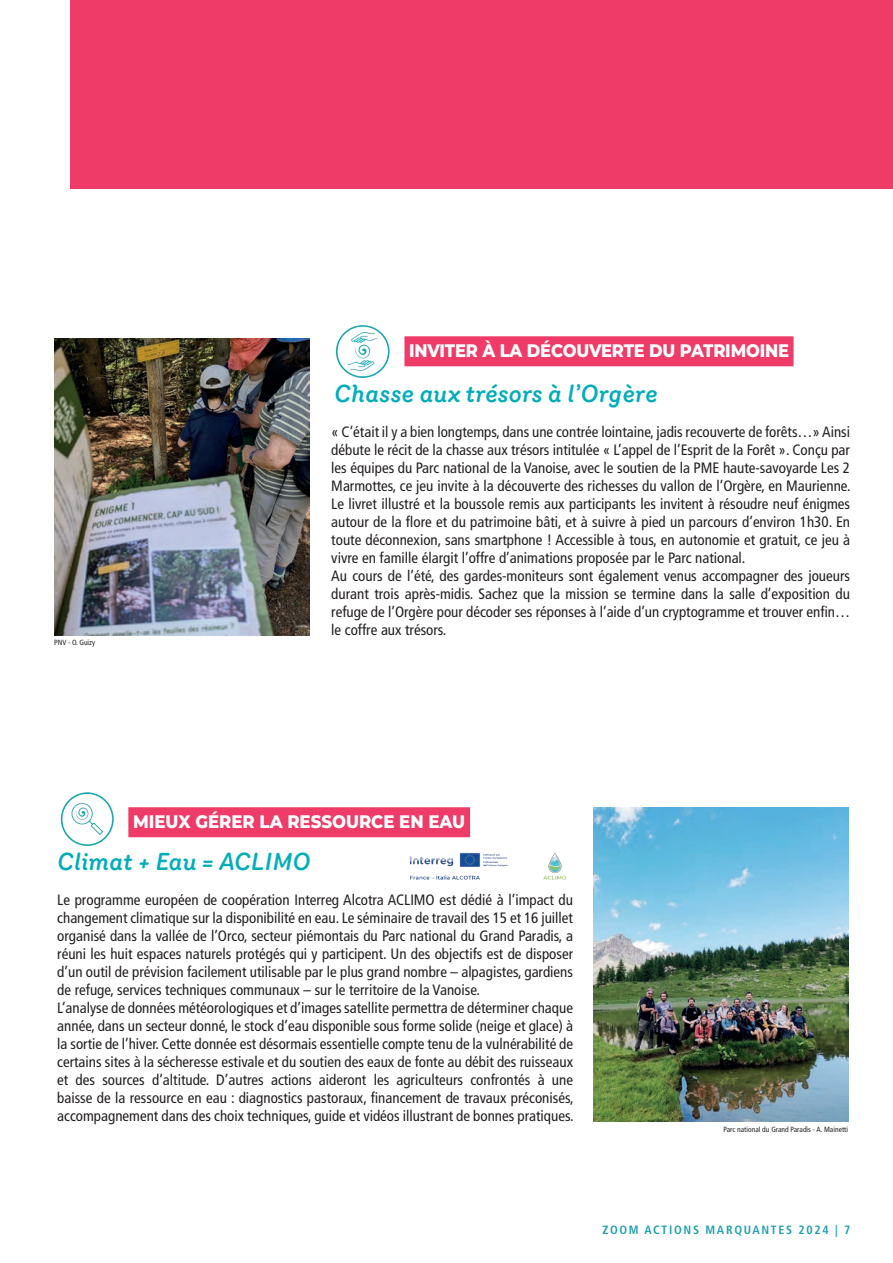
<style>
.page{position:relative;width:893px;height:1263px;background:#fff}
.page>*{position:absolute;margin:0;border:0;box-sizing:border-box;transform-origin:0 0}
.t1{font:italic 500 24px "Router";color:#00adb9}
.t2{font:800 18.15px "Montserrat";letter-spacing:-.01em;color:#fff;scale:.9 1}
.t3{font:800 18.15px "Montserrat";letter-spacing:-.01em;color:#fff;scale:.91 1}
.t4{font:condensed 15px/18px "Frutiger LT Std";color:#231f20}
.t5{font:700 condensed 12px "Frutiger LT Std";letter-spacing:.14em;color:#1fa0ae}
.t6{font:condensed 7.5px "Frutiger LT Std";color:#231f20}
</style>
<div class="page">
<img style="left:54px;top:338px;width:255px;height:298px">
<div style="left:404px;top:336px;width:389px;height:30px;background:#ef3b67"></div>
<img style="left:335px;top:325px;width:55px;height:53px">
<img style="left:593px;top:808px;width:255px;height:314px">
<div style="left:128px;top:807px;width:342px;height:30px;background:#ef3b67"></div>
<img style="left:60px;top:792px;width:54px;height:54px">
<div style="left:71px;top:0;width:822px;height:189px;background:#ef3b67"></div>
<img style="left:409px;top:852px;width:158px;height:28px">
<p class="t6" style="left:54px;top:638px;width:43px">PNV - O. Guizy</p>
<p class="t2" style="left:409px;top:338px;width:424px">INVITER À LA DÉCOUVERTE DU PATRIMOINE</p>
<h1 class="t1" style="left:334px;top:376px;width:325px">Chasse aux trésors à l’Orgère</h1>
<p class="t4" style="left:331px;top:423px;width:521px">« C’était il y a bien longtemps, dans une contrée lointaine, jadis recouverte de forêts…» Ainsi débute le récit de la chasse aux trésors intitulée « L’appel de l’Esprit de la Forêt ». Conçu par les équipes du Parc national de la Vanoise, avec le soutien de la PME haute-savoyarde Les 2<br>Marmottes, ce jeu invite à la découverte des richesses du vallon de l’Orgère, en Maurienne.<br>Le livret illustré et la boussole remis aux participants les invitent à résoudre neuf énigmes autour de la flore et du patrimoine bâti, et à suivre à pied un parcours d’environ 1h30. En toute déconnexion, sans smartphone ! Accessible à tous, en autonomie et gratuit, ce jeu à vivre en famille élargit l’offre d’animations proposée par le Parc national.<br>Au cours de l’été, des gardes-moniteurs sont également venus accompagner des joueurs durant trois après-midis. Sachez que la mission se termine dans la salle d’exposition du refuge de l’Orgère pour décoder ses réponses à l’aide d’un cryptogramme et trouver enfin… le coffre aux trésors.</p>
<p class="t3" style="left:133px;top:808px;width:366px">MIEUX GÉRER LA RESSOURCE EN EAU</p>
<h1 class="t1" style="left:57px;top:843px;width:255px">Climat + Eau = ACLIMO</h1>
<p class="t4" style="left:57px;top:890px;width:518px">Le programme européen de coopération Interreg Alcotra ACLIMO est dédié à l’impact du changement climatique sur la disponibilité en eau. Le séminaire de travail des 15 et 16 juillet organisé dans la vallée de l’Orco, secteur piémontais du Parc national du Grand Paradis, a réuni les huit espaces naturels protégés qui y participent. Un des objectifs est de disposer d’un outil de prévision facilement utilisable par le plus grand nombre – alpagistes, gardiens de refuge, services techniques communaux – sur le territoire de la Vanoise.<br>L’analyse de données météorologiques et d’images satellite permettra de déterminer chaque année, dans un secteur donné, le stock d’eau disponible sous forme solide (neige et glace) à la sortie de l’hiver. Cette donnée est désormais essentielle compte tenu de la vulnérabilité de certains sites à la sécheresse estivale et du soutien des eaux de fonte au débit des ruisseaux et des sources d’altitude. D’autres actions aideront les agriculteurs confrontés à une baisse de la ressource en eau : diagnostics pastoraux, financement de travaux préconisés, accompagnement dans des choix techniques, guide et vidéos illustrant de bonnes pratiques.</p>
<p class="t6" style="left:724px;top:1125px;width:126px">Parc national du Grand Paradis - A. Mainetti</p>
<p class="t5" style="left:602px;top:1223px;width:250px">ZOOM ACTIONS MARQUANTES 2024 | 7</p>
</div>
